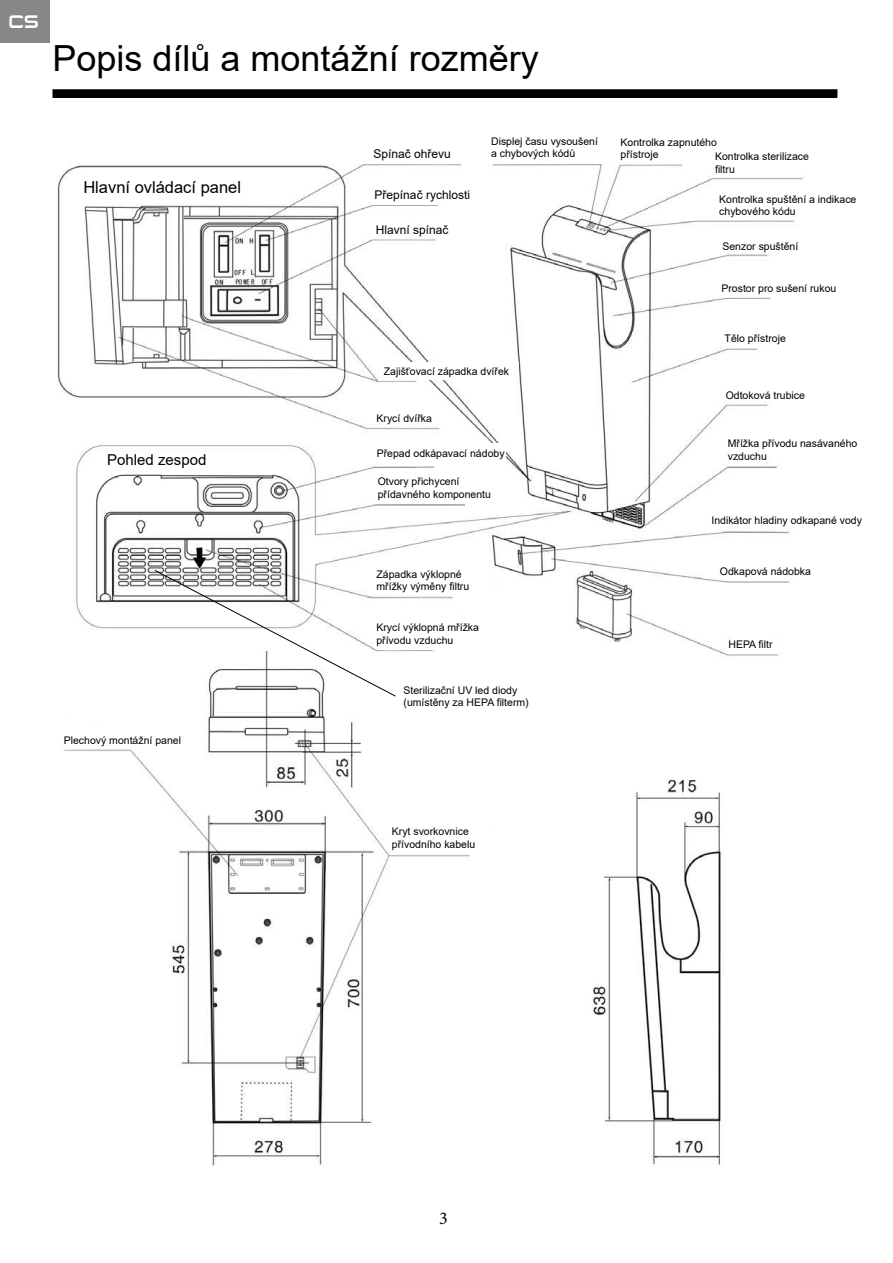
<style>
.page{position:relative;width:893px;height:1263px;background:#fff}
.page>*{position:absolute;margin:0;border:0;box-sizing:border-box;transform-origin:0 0}
.t1{font:36px "Arial";color:#000}
.t2{font:18px "Sui Generis Rg";color:#fff}
.t3{font:18px "Minion Pro";color:#000}
.t4{font:16.5px "Arial";color:#000}
.t5{font:15px "Arial";color:#000}
.t6{font:12px "Arial";color:#000}
.t7{font:10.5px/12.6px "Arial";color:#000}
</style>
<div class="page">
<div style="left:0;top:0;width:50px;height:43px;background:#878787"></div>
<div style="left:53px;top:90px;width:784px;height:7px;background:#000"></div>
<div style="left:52px;top:89px;width:785px;height:9px;border:2px solid #000"></div>
<img style="left:57px;top:164px;width:748px;height:1002px">
<div style="left:384px;top:362px;width:135px;height:17px;background:#fff"></div>
<div style="left:377px;top:443px;width:129px;height:22px;background:#fff"></div>
<svg style="left:154px;top:570px;width:242px;height:127px"></svg>
<h2 class="t2" style="left:9px;top:11px;width:32px">CS</h2>
<h1 class="t1" style="left:52px;top:33px;width:488px">Popis dílů a montážní rozměry</h1>
<h3 class="t4" style="left:83px;top:176px;width:159px">Hlavní ovládací panel</h3>
<h3 class="t5" style="left:107px;top:450px;width:101px">Pohled zespod</h3>
<p class="t7" style="left:64px;top:734px;width:119px">Plechový montážní panel</p>
<p class="t6" style="left:374px;top:145px;width:79px">Spínač ohřevu</p>
<p class="t6" style="left:375px;top:186px;width:97px">Přepínač rychlosti</p>
<p class="t6" style="left:376px;top:221px;width:74px">Hlavní spínač</p>
<p class="t7" style="left:491px;top:135px;width:108px">Displej času vysoušení a chybových kódů</p>
<p class="t7" style="left:621px;top:136px;width:98px">Kontrolka zapnutého přístroje</p>
<p class="t7" style="left:715px;top:150px;width:95px">Kontrolka sterilizace filtru</p>
<p class="t7" style="left:719px;top:193px;width:139px">Kontrolka spuštění a indikace chybového kódu</p>
<p class="t7" style="left:722px;top:240px;width:77px">Senzor spuštění</p>
<p class="t7" style="left:721px;top:282px;width:116px">Prostor pro sušení rukou</p>
<p class="t7" style="left:725px;top:332px;width:63px">Tělo přístroje</p>
<p class="t7" style="left:384px;top:364px;width:127px">Zajišťovací západka dvířek</p>
<p class="t7" style="left:377px;top:412px;width:57px">Krycí dvířka</p>
<p class="t7" style="left:377px;top:447px;width:129px">Přepad odkápavací nádoby</p>
<p class="t7" style="left:378px;top:475px;width:115px">Otvory přichycení přídavného komponentu</p>
<p class="t7" style="left:377px;top:567px;width:94px">Západka výklopné mřížky výměny filtru</p>
<p class="t7" style="left:376px;top:621px;width:104px">Krycí výklopná mřížka přívodu vzduchu</p>
<p class="t7" style="left:404px;top:684px;width:127px">Sterilizační UV led diody (umístěny za HEPA filterm)</p>
<p class="t7" style="left:726px;top:389px;width:81px">Odtoková trubice</p>
<p class="t7" style="left:728px;top:437px;width:131px">Mřížka přívodu nasávaného vzduchu</p>
<p class="t7" style="left:711px;top:514px;width:152px">Indikátor hladiny odkapané vody</p>
<p class="t7" style="left:720px;top:564px;width:93px">Odkapová nádobka</p>
<p class="t7" style="left:728px;top:638px;width:46px">HEPA filtr</p>
<p class="t7" style="left:392px;top:825px;width:85px">Kryt svorkovnice přívodního kabelu</p>
<h2 class="t3" style="left:439px;top:1208px;width:10px">3</h2>
</div>
